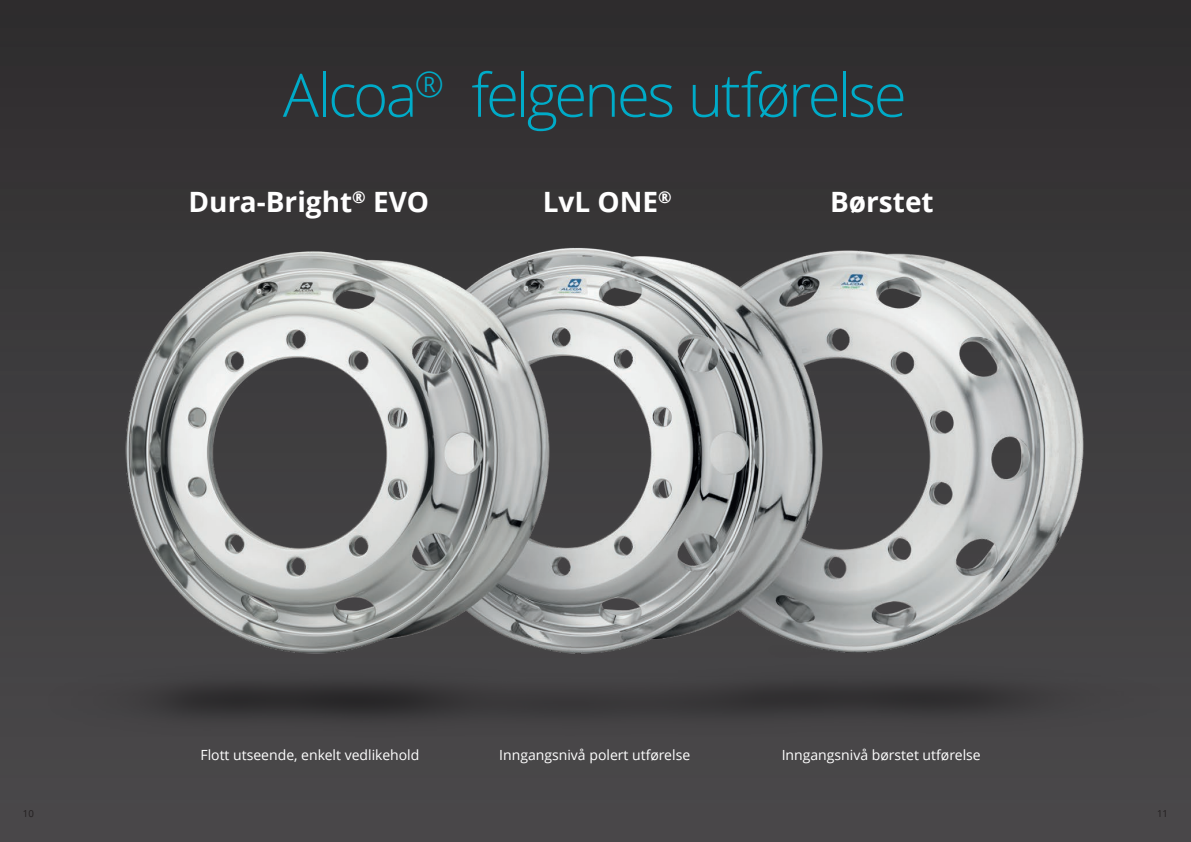
<style>
.page{position:relative;width:1191px;height:842px;background:#fff}
.page>*{position:absolute;margin:0;border:0;box-sizing:border-box;transform-origin:0 0}
.t1{font:300 60px "Open Sans";letter-spacing:-.05em;color:#00abc8}
.t2{font:700 28px "Open Sans";color:#fff}
.t3{font:14px "Open Sans";color:#fff}
.t4{font:9.6px "Open Sans";color:#231f20}
</style>
<div class="page">
<div style="left:0;top:0;width:1191px;height:842px;background:linear-gradient(to bottom,#2f2d2f,#4b4a4c)"></div>
<img style="left:14px;top:190px;width:1145px;height:585px">
<h1 class="t1" style="left:283px;top:54px;width:625px">Alcoa<sup>®</sup> felgenes utførelse</h1>
<h2 class="t2" style="left:188px;top:182px;width:242px">Dura-Bright<sup>®</sup> EVO</h2>
<h2 class="t2" style="left:542px;top:182px;width:131px">LvL ONE<sup>®</sup></h2>
<h2 class="t2" style="left:830px;top:182px;width:105px">Børstet</h2>
<p class="t3" style="left:200px;top:745px;width:220px">Flott utseende, enkelt vedlikehold</p>
<p class="t3" style="left:499px;top:745px;width:192px">Inngangsnivå polert utførelse</p>
<p class="t3" style="left:781px;top:745px;width:200px">Inngangsnivå børstet utførelse</p>
<p class="t4" style="left:23px;top:807px;width:12px">10</p>
<p class="t4" style="left:1157px;top:807px;width:12px">11</p>
</div>
